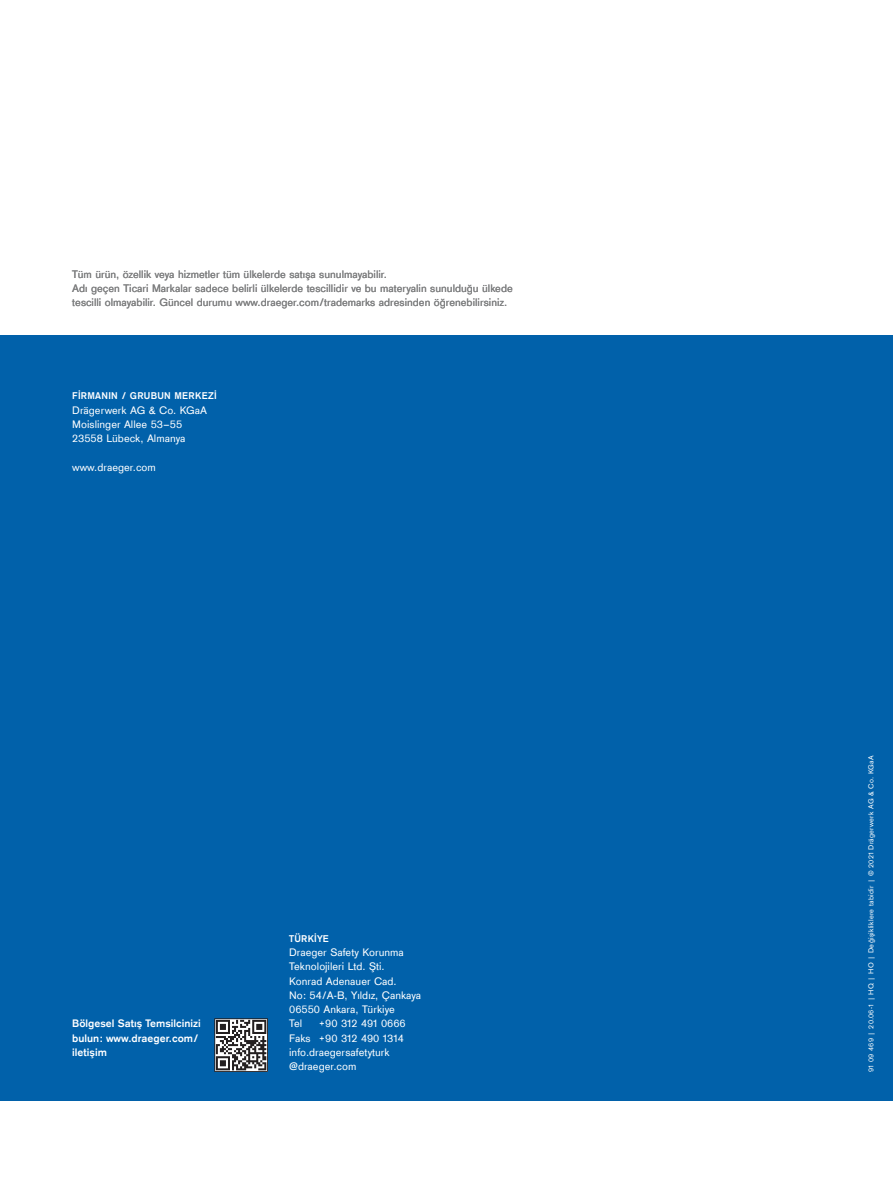
<style>
.page{position:relative;width:893px;height:1191px;background:#fff}
.page>*{position:absolute;margin:0;border:0;box-sizing:border-box;transform-origin:0 0}
.t1{font:11.25px/14.2px "Draeger Sans Global";color:#fff}
.t2{font:11.25px/14.2px "Draeger Sans Global";color:#7e7f80}
.t3{font:700 11.25px/14.2px "Draeger Sans Global";color:#fff}
.t4{font:700 10.2px "Draeger Sans Global";letter-spacing:.025em;color:#fff}
.t5{font:7.5px "Draeger Sans Global";letter-spacing:.025em;color:#fff}
</style>
<div class="page">
<div style="left:0;top:335px;width:893px;height:765px;background:#0161aa"></div>
<svg style="left:214px;top:1018px;width:54px;height:53px;background:#888788"></svg>
<p class="t2" style="left:72px;top:267px;width:442px">Tüm ürün, özellik veya hizmetler tüm ülkelerde satışa sunulmayabilir.<br>Adı geçen Ticari Markalar sadece belirli ülkelerde tescillidir ve bu materyalin sunulduğu ülkede tescilli olmayabilir. Güncel durumu www.draeger.com/trademarks adresinden öğrenebilirsiniz.</p>
<p class="t4" style="left:72px;top:390px;width:146px">FİRMANIN / GRUBUN MERKEZİ</p>
<p class="t1" style="left:72px;top:402px;width:136px">Drägerwerk AG &amp; Co. KGaA<br>Moislinger Allee 53–55<br>23558 Lübeck, Almanya</p>
<p class="t1" style="left:72px;top:459px;width:85px">www.draeger.com</p>
<p class="t3" style="left:72px;top:1016px;width:130px">Bölgesel Satış Temsilcinizi bulun: www.draeger.com/ iletişim</p>
<p class="t4" style="left:289px;top:932px;width:41px">TÜRKİYE</p>
<p class="t1" style="left:289px;top:945px;width:134px">Draeger Safety Korunma<br>Teknolojileri Ltd. Şti.<br>Konrad Adenauer Cad.<br>No: 54/A-B, Yıldız, Çankaya<br>06550 Ankara, Türkiye<br>Tel</p>
<p class="t4" style="left:289px;top:934px;width:41px">TÜRKİYE</p>
<p class="t1" style="left:289px;top:947px;width:134px">Draeger Safety Korunma<br>Teknolojileri Ltd. Şti.<br>Konrad Adenauer Cad.<br>No: 54/A-B, Yıldız, Çankaya<br>06550 Ankara, Türkiye<br>Tel</p>
<p class="t1" style="left:289px;top:1016px;width:118px;text-indent:30px">+90 312 491 0666<br>Faks +90 312 490 1314 info.draegersafetyturk @draeger.com</p>
<p class="t1" style="left:289px;top:1018px;width:118px;text-indent:30px">+90 312 491 0666<br>Faks +90 312 490 1314 info.draegersafetyturk @draeger.com</p>
<p class="t5" style="left:866px;top:1071px;width:318px;rotate:-90deg">91 09 469 | 20.06-1 | HQ | HO | Değişikliklere tabidir | © 2021 Drägerwerk AG &amp; Co. KGaA</p>
<p class="t5" style="left:866px;top:973px;width:218px;rotate:-90deg">PP | Değişikliklere tabidir | © 2021 Drägerwerk AG &amp; Co. KGaA</p>
<p class="t5" style="left:866px;top:1067px;width:65px;rotate:-90deg">0 XX XXX | 21 9 x</p>
</div>
